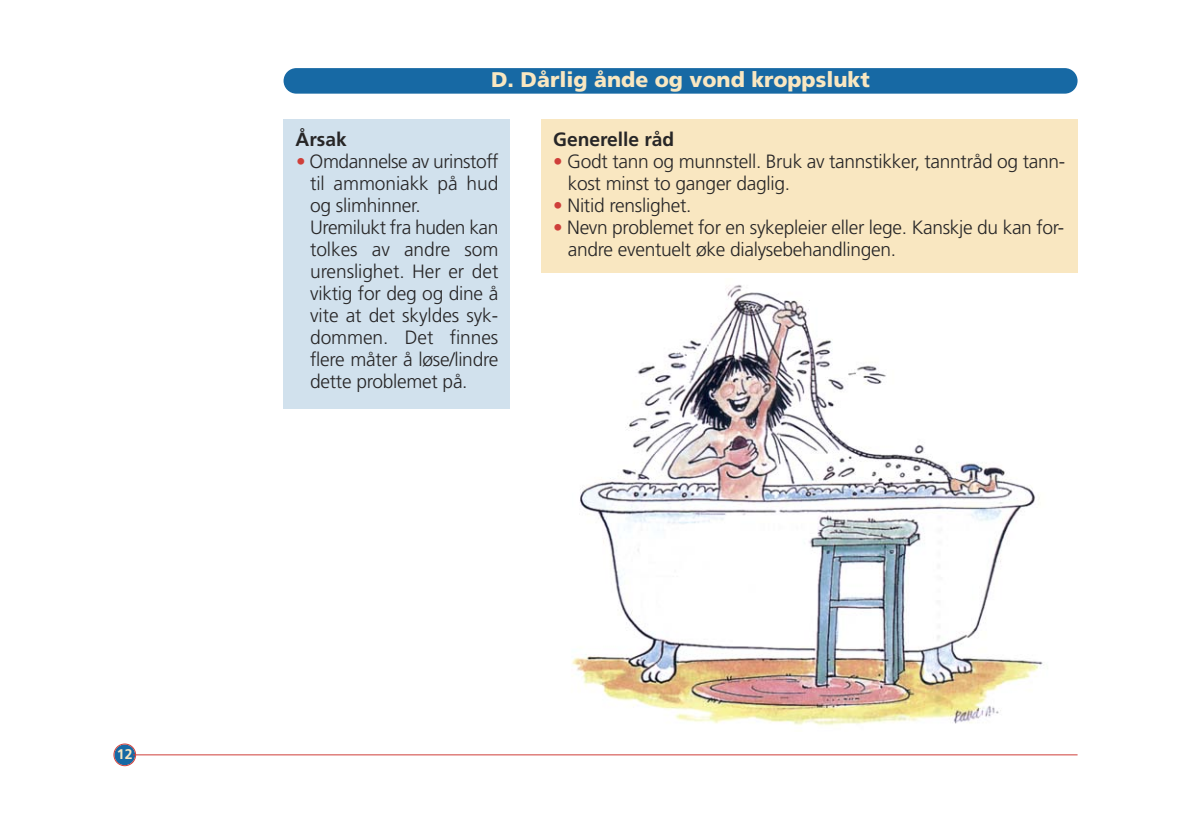
<style>
.page{position:relative;width:1191px;height:840px;background:#fff}
.page>*{position:absolute;margin:0;border:0;box-sizing:border-box;transform-origin:0 0}
.t1{font:900 21.2px "Frutiger";color:#f9e7c1}
.t2{font:300 19.2px/22px "Frutiger";letter-spacing:-.015em;color:#272627}
.t3{font:700 19.2px "Frutiger";color:#272627}
.t4{font:700 14px "Frutiger";color:#f9e7c1}
.s1{color:#cf3f3a}
</style>
<div class="page">
<div style="left:114px;top:744px;width:21px;height:20px;background:#1769a4;border-radius:50%"></div>
<div style="left:113px;top:743px;width:23px;height:22px;border:2px solid #cf3f3a;border-radius:50%"></div>
<hr style="left:133px;top:754px;width:944px;height:1px;background:#cf3f3a">
<div style="left:283px;top:68px;width:794px;height:26px;background:#1769a4;border-radius:13px"></div>
<div style="left:283px;top:119px;width:227px;height:290px;background:#d1e1ed"></div>
<div style="left:541px;top:119px;width:536px;height:153px;background:#f9e7c1"></div>
<img style="left:572px;top:285px;width:471px;height:441px">
<p class="t4" style="left:117px;top:747px;width:17px">12</p>
<p class="t1" style="left:491px;top:71px;width:380px">D. Dårlig ånde og vond kroppslukt</p>
<p class="t3" style="left:295px;top:132px;width:53px">Årsak</p>
<p class="t2" style="left:310px;top:152px;width:190px;text-indent:-14px"><span class="s1">•</span> Omdannelse av urinstoff til ammoniakk på hud og slimhinner.<br>Uremilukt fra huden kan tolkes av andre som urenslighet. Her er det viktig for deg og dine å vite at det skyldes syk&shy;dommen. Det finnes flere måter å løse/lindre dette problemet på.</p>
<p class="t3" style="left:553px;top:132px;width:123px">Generelle råd</p>
<p class="t2" style="left:568px;top:152px;width:499px;text-indent:-15px"><span class="s1">•</span> Godt tann og munnstell. Bruk av tannstikker, tanntråd og tann&shy;kost minst to ganger daglig.</p>
<p class="t2" style="left:553px;top:196px;width:140px"><span class="s1">•</span> Nitid renslighet.</p>
<p class="t2" style="left:568px;top:218px;width:498px;text-indent:-15px"><span class="s1">•</span> Nevn problemet for en sykepleier eller lege. Kanskje du kan for&shy;andre eventuelt øke dialysebehandlingen.</p>
</div>
